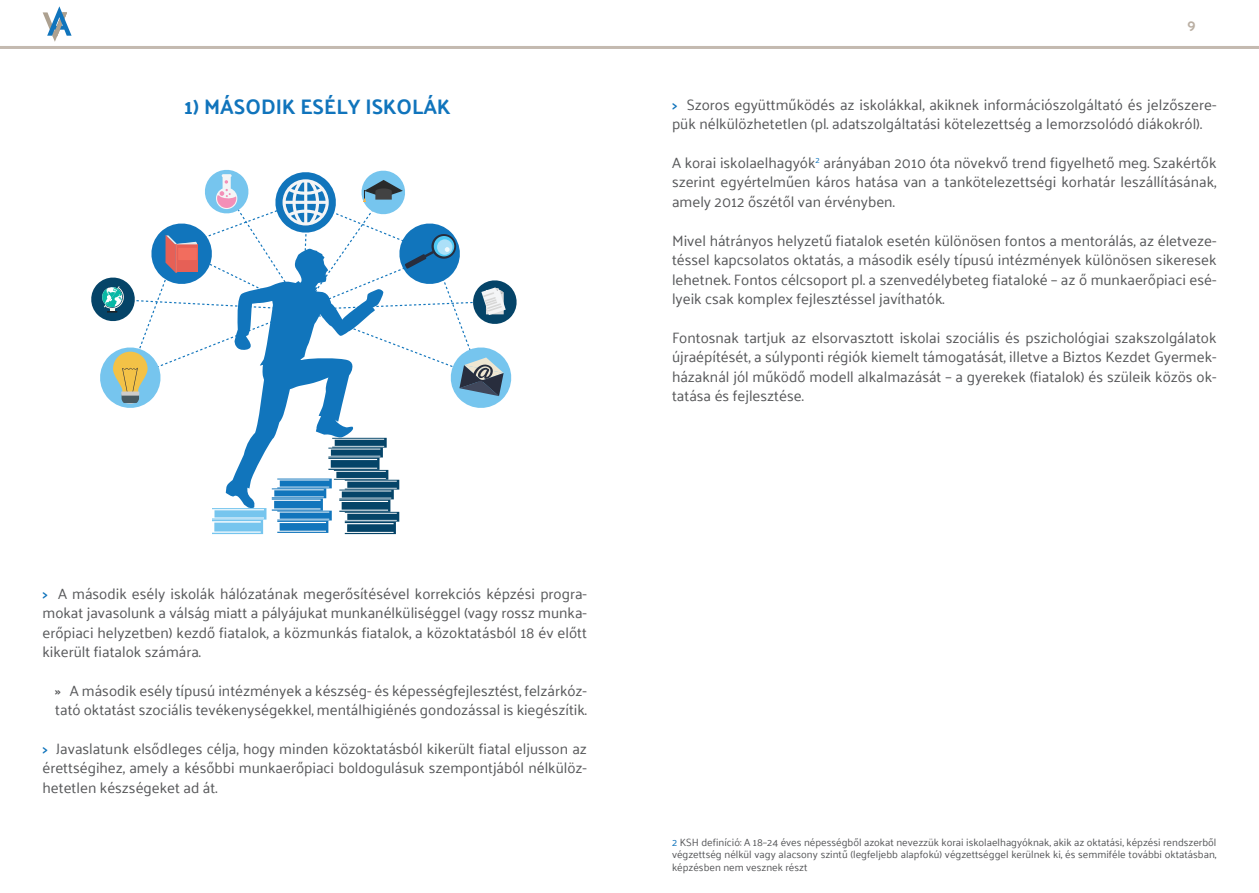
<style>
.page{position:relative;width:1259px;height:893px;background:#fff}
.page>*{position:absolute;margin:0;border:0;box-sizing:border-box;transform-origin:0 0}
.t1{font:700 21px "Palanquin";color:#1074bc}
.t2{font:15px/19.5px "Palanquin";color:#57585a;text-align:justify}
.t3{font:700 15px "Palanquin";color:#baafa3}
.t4{font:10.5px/12.6px "Palanquin";color:#57585a;text-align:justify}
.s1{font-weight:600;color:#1074bc}
.s2{font-weight:600}
.s3{color:#1074bc}
</style>
<div class="page">
<hr style="left:0;top:46px;width:1259px;height:3px;background:#c4bab0">
<svg style="left:43px;top:6px;width:29px;height:36px"></svg>
<svg style="left:91px;top:169px;width:426px;height:365px"></svg>
<h1 class="t1" style="left:184px;top:95px;width:268px">1) MÁSODIK ESÉLY ISKOLÁK</h1>
<p class="t2" style="left:43px;top:584px;width:546px"><span class="s1">&gt;</span> A második esély iskolák hálózatának megerősítésével korrekciós képzési progra&shy;mokat javasolunk a válság miatt a pályájukat munkanélküliséggel (vagy rossz munka&shy;erőpiaci helyzetben) kezdő fiatalok, a közmunkás fiatalok, a közoktatásból 18 év előtt kikerült fiatalok számára.</p>
<p class="t2" style="left:55px;top:681px;width:533px"><span class="s2">»</span> A második esély típusú intézmények a készség- és képességfejlesztést, felzárkóz&shy;tató oktatást szociális tevékenységekkel, mentálhigiénés gondozással is kiegészítik.</p>
<p class="t2" style="left:43px;top:739px;width:546px"><span class="s1">&gt;</span> Javaslatunk elsődleges célja, hogy minden közoktatásból kikerült fiatal eljusson az érettségihez, amely a későbbi munkaerőpiaci boldogulásuk szempontjából nélkülöz&shy;hetetlen készségeket ad át.</p>
<p class="t3" style="left:1187px;top:16px;width:10px">9</p>
<p class="t2" style="left:672px;top:95px;width:546px"><span class="s1">&gt;</span> Szoros együttműködés az iskolákkal, akiknek információszolgáltató és jelzőszere&shy;pük nélkülözhetetlen (pl. adatszolgáltatási kötelezettség a lemorzsolódó diákokról).</p>
<p class="t2" style="left:672px;top:153px;width:546px">A korai iskolaelhagyók<sup>2</sup> arányában 2010 óta növekvő trend figyelhető meg. Szakértők szerint egyértelműen káros hatása van a tankötelezettségi korhatár leszállításának, amely 2012 őszétől van érvényben.</p>
<p class="t2" style="left:672px;top:231px;width:546px">Mivel hátrányos helyzetű fiatalok esetén különösen fontos a mentorálás, az életveze&shy;téssel kapcsolatos oktatás, a második esély típusú intézmények különösen sikeresek lehetnek. Fontos célcsoport pl. a szenvedélybeteg fiataloké – az ő munkaerőpiaci esé&shy;lyeik csak komplex fejlesztéssel javíthatók.</p>
<p class="t2" style="left:672px;top:328px;width:546px">Fontosnak tartjuk az elsorvasztott iskolai szociális és pszichológiai szakszolgálatok újraépítését, a súlyponti régiók kiemelt támogatását, illetve a Biztos Kezdet Gyermek&shy;házaknál jól működő modell alkalmazását – a gyerekek (fiatalok) és szüleik közös ok&shy;tatása és fejlesztése.</p>
<p class="t4" style="left:672px;top:836px;width:546px"><span class="s3">2</span> KSH definíció: A 18–24 éves népességből azokat nevezzük korai iskolaelhagyóknak, akik az oktatási, képzési rendszerből végzettség nélkül vagy alacsony szintű (legfeljebb alapfokú) végzettséggel kerülnek ki, és semmiféle további oktatásban, képzésben nem vesznek részt</p>
</div>
